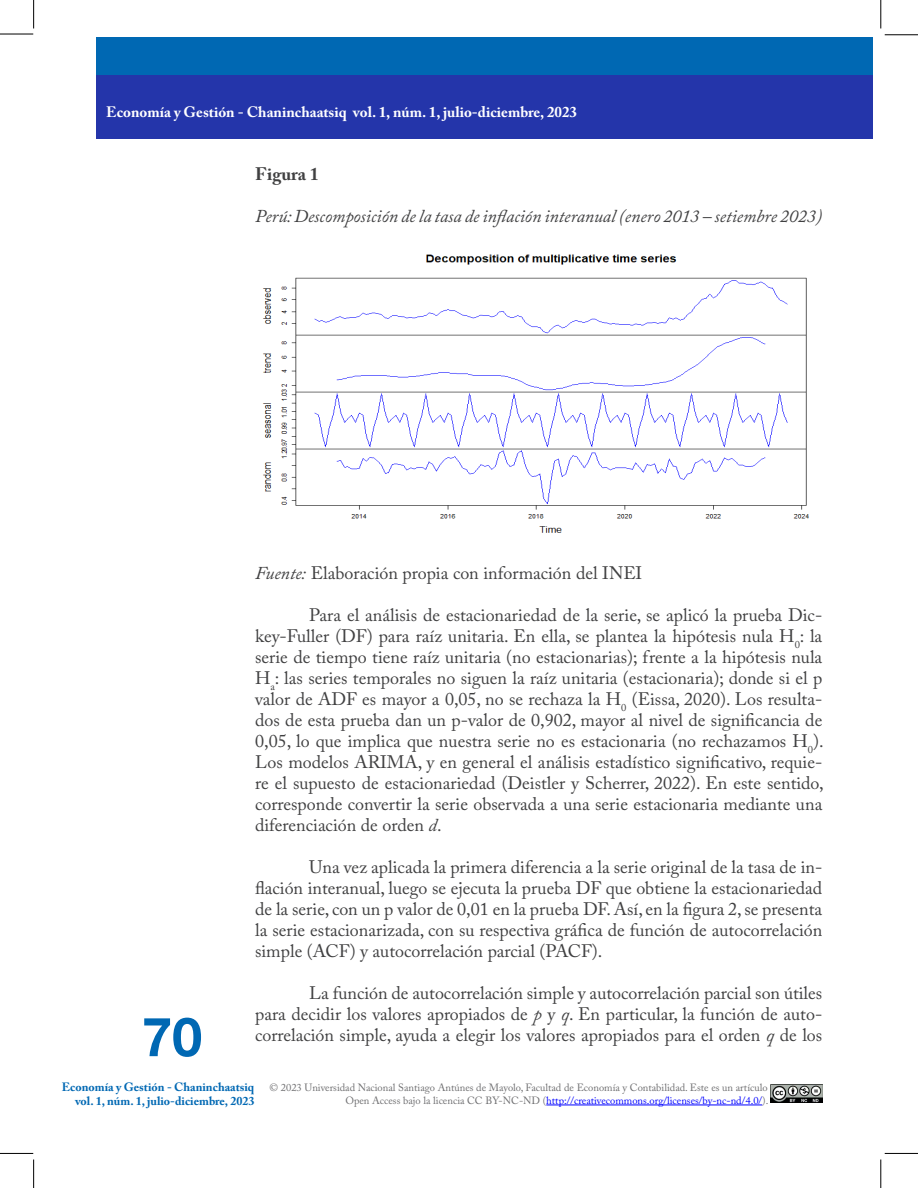
<style>
.page{position:relative;width:918px;height:1188px;background:#fff}
.page>*{position:absolute;margin:0;border:0;box-sizing:border-box;transform-origin:0 0}
.t1{font:700 54px "Helvetica Neue LT Std";color:#0068b3}
.t2{font:18px/21px "Adobe Caslon Pro";color:#404041;text-align:justify}
.t3{font:italic 18px "Adobe Caslon Pro";color:#404041}
.t4{font:700 18px "Adobe Caslon Pro";color:#404041}
.t5{font:700 15px "Adobe Caslon Pro";color:#fff}
.t6{font:700 12px/14.4px "Adobe Caslon Pro";color:#0068b3;text-align:right}
.t7{font:10.5px/12.6px "Adobe Caslon Pro";color:#6e6e70;text-align:right}
.s1{font-style:italic}
.s2{color:#00f}
</style>
<div class="page">
<svg style="left:880px;top:0;width:1px;height:28px"></svg>
<svg style="left:880px;top:1160px;width:1px;height:28px"></svg>
<svg style="left:33px;top:0;width:1px;height:28px"></svg>
<svg style="left:33px;top:1160px;width:1px;height:28px"></svg>
<hr style="left:0;top:34px;width:33px;height:1px;background:#000">
<hr style="left:0;top:1153px;width:33px;height:1px;background:#000">
<hr style="left:885px;top:34px;width:33px;height:1px;background:#000">
<hr style="left:885px;top:1153px;width:33px;height:1px;background:#000">
<div style="left:96px;top:38px;width:776px;height:37px;background:#0068b3"></div>
<div style="left:96px;top:75px;width:776px;height:64px;background:#2435aa"></div>
<hr style="left:546px;top:1105px;width:216px;height:1px;background:#00f">
<img style="left:770px;top:1085px;width:52px;height:18px">
<img style="left:262px;top:254px;width:547px;height:279px">
<p class="t5" style="left:106px;top:103px;width:472px">Economía y Gestión - Chaninchaatsiq vol. 1, núm. 1, julio-diciembre, 2023</p>
<p class="t4" style="left:255px;top:163px;width:65px">Figura 1</p>
<p class="t3" style="left:255px;top:205px;width:569px">Perú: Descomposición de la tasa de inflación interanual (enero 2013 – setiembre 2023)</p>
<h1 class="t1" style="left:142px;top:1004px;width:62px">70</h1>
<p class="t2" style="left:255px;top:562px;width:388px"><span class="s1">Fuente:</span> Elaboración propia con información del INEI</p>
<p class="t2" style="left:255px;top:604px;width:570px;text-indent:54px">Para el análisis de estacionariedad de la serie, se aplicó la prueba Dic&shy;key-Fuller (DF) para raíz unitaria. En ella, se plantea la hipótesis nula H<sub>0</sub>: la serie de tiempo tiene raíz unitaria (no estacionarias); frente a la hipótesis nula H<sub>a</sub>: las series temporales no siguen la raíz unitaria (estacionaria); donde si el p valor de ADF es mayor a 0,05, no se rechaza la H<sub>0</sub> (Eissa, 2020). Los resulta&shy;dos de esta prueba dan un p-valor de 0,902, mayor al nivel de significancia de 0,05, lo que implica que nuestra serie no es estacionaria (no rechazamos H<sub>0</sub>).<br>Los modelos ARIMA, y en general el análisis estadístico significativo, requie&shy;re el supuesto de estacionariedad (Deistler y Scherrer, 2022). En este sentido, corresponde convertir la serie observada a una serie estacionaria mediante una diferenciación de orden <span class="s1">d</span>.</p>
<p class="t2" style="left:255px;top:856px;width:569px;text-indent:54px">Una vez aplicada la primera diferencia a la serie original de la tasa de in&shy;flación interanual, luego se ejecuta la prueba DF que obtiene la estacionariedad de la serie, con un p valor de 0,01 en la prueba DF. Así, en la figura 2, se presenta la serie estacionarizada, con su respectiva gráfica de función de autocorrelación simple (ACF) y autocorrelación parcial (PACF).</p>
<p class="t2" style="left:255px;top:982px;width:569px;text-indent:54px">La función de autocorrelación simple y autocorrelación parcial son útiles para decidir los valores apropiados de <span class="s1">p</span> y <span class="s1">q</span>. En particular, la función de auto&shy;correlación simple, ayuda a elegir los valores apropiados para el orden <span class="s1">q</span> de los</p>
<p class="t6" style="left:62px;top:1079px;width:194px">Economía y Gestión - Chaninchaatsiq vol. 1, núm. 1, julio-diciembre, 2023</p>
<p class="t7" style="left:270px;top:1081px;width:500px">© 2023 Universidad Nacional Santiago Antúnes de Mayolo, Facultad de Economía y Contabilidad. Este es un artículo<br>Open Access bajo la licencia CC BY-NC-ND (<span class="s2">http://creativecommons.org/licenses/by-nc-nd/4.0/</span>).</p>
</div>
